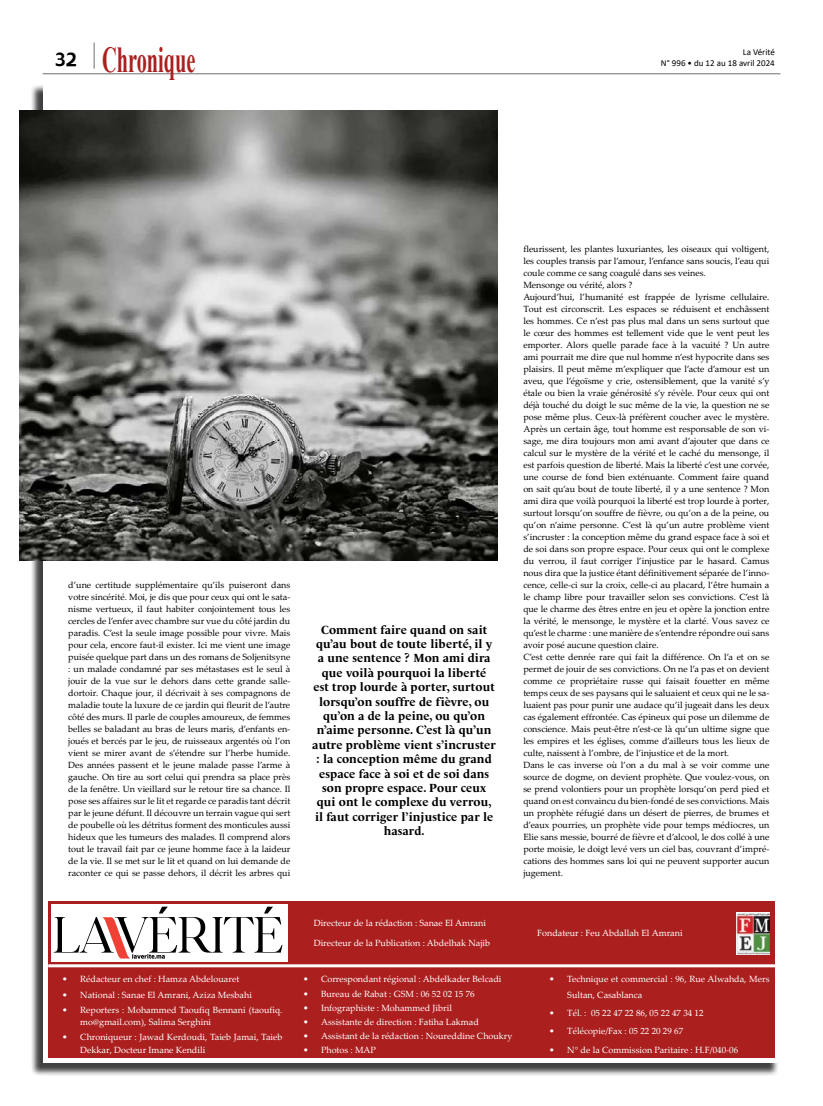
<style>
.page{position:relative;width:823px;height:1106px;background:#fff}
.page>*{position:absolute;margin:0;border:0;box-sizing:border-box;transform-origin:0 0}
.t1{font:700 36.5px "Times New Roman";color:#ac1f1f;scale:.56 1}
.t2{font:700 12px/14.4px "Le Monde Livre";letter-spacing:.01em;color:#000;text-align:center}
.t3{font:9px/12px "Palatino Linotype";color:#000;text-align:justify}
.t4{font:9px/12.3px "Palatino Linotype";color:#fff}
.t5{font:9px "Calibri";color:#000}
</style>
<div class="page">
<div style="left:30px;top:84px;width:748px;height:992px;background:#000;opacity:.75"></div>
<div style="left:43px;top:82px;width:736px;height:981px;background:#fff"></div>
<hr style="left:43px;top:73px;width:737px;height:1px;background:#6d6e71">
<svg style="left:94px;top:43px;width:1px;height:26px"></svg>
<img style="left:19px;top:111px;width:478px;height:449px">
<div style="left:48px;top:901px;width:726px;height:156px;background:#ac1f1f"></div>
<img style="left:736px;top:912px;width:33px;height:42px">
<hr style="left:48px;top:964px;width:726px;height:3px;background:#fff">
<div style="left:51px;top:904px;width:236px;height:58px;background:#fff"></div>
<svg style="left:54px;top:906px;width:228px;height:52px"></svg>
<h1 class="t1" style="left:55px;top:33px;width:253px"><sup>32</sup> Chronique</h1>
<p class="t5" style="left:742px;top:46px;width:33px">La Vérité</p>
<p class="t5" style="left:660px;top:57px;width:115px">N° 996 • du 12 au 18 avril 2024</p>
<p class="t3" style="left:68px;top:579px;width:223px">d’une certitude supplémentaire qu’ils puiseront dans votre sincérité. Moi, je dis que pour ceux qui ont le sata&shy;nisme vertueux, il faut habiter conjointement tous les cercles de l’enfer avec chambre sur vue du côté jardin du paradis. C’est la seule image possible pour vivre. Mais pour cela, encore faut-il exister. Ici me vient une image puisée quelque part dans un des romans de Soljenitsyne : un malade condamné par ses métastases est le seul à jouir de la vue sur le dehors dans cette grande salle&shy;dortoir. Chaque jour, il décrivait à ses compagnons de maladie toute la luxure de ce jardin qui fleurit de l’autre côté des murs. Il parle de couples amoureux, de femmes belles se baladant au bras de leurs maris, d’enfants en&shy;joués et bercés par le jeu, de ruisseaux argentés où l’on vient se mirer avant de s’étendre sur l’herbe humide.<br>Des années passent et le jeune malade passe l’arme à gauche. On tire au sort celui qui prendra sa place près de la fenêtre. Un vieillard sur le retour tire sa chance. Il pose ses affaires sur le lit et regarde ce paradis tant décrit par le jeune défunt. Il découvre un terrain vague qui sert de poubelle où les détritus forment des monticules aussi hideux que les tumeurs des malades. Il comprend alors tout le travail fait par ce jeune homme face à la laideur de la vie. Il se met sur le lit et quand on lui demande de raconter ce qui se passe dehors, il décrit les arbres qui</p>
<p class="t2" style="left:312px;top:622px;width:185px">Comment faire quand on sait qu’au bout de toute liberté, il y a une sentence ? Mon ami dira que voilà pourquoi la liberté<br>est trop lourde à porter, surtout lorsqu’on souffre de fièvre, ou qu’on a de la peine, ou qu’on n’aime personne. C’est là qu’un autre problème vient s’incruster : la conception même du grand espace face à soi et de soi dans son propre espace. Pour ceux qui ont le complexe du verrou, il faut corriger l’injustice par le hasard.</p>
<p class="t3" style="left:523px;top:243px;width:247px;text-align:left">fleurissent, les plantes luxuriantes, les oiseaux qui voltigent, les couples transis par l’amour, l’enfance sans soucis, l’eau qui coule comme ce sang coagulé dans ses veines.<br>Mensonge ou vérité, alors ?<br>Aujourd’hui, l’humanité est frappée de lyrisme cellulaire.<br>Tout est circonscrit. Les espaces se réduisent et enchâssent les hommes. Ce n’est pas plus mal dans un sens surtout que le cœur des hommes est tellement vide que le vent peut les emporter. Alors quelle parade face à la vacuité ? Un autre ami pourrait me dire que nul homme n’est hypocrite dans ses plaisirs. Il peut même m’expliquer que l’acte d’amour est un aveu, que l’égoïsme y crie, ostensiblement, que la vanité s’y étale ou bien la vraie générosité s’y révèle. Pour ceux qui ont déjà touché du doigt le suc même de la vie, la question ne se pose même plus. Ceux-là préfèrent coucher avec le mystère.<br>Après un certain âge, tout homme est responsable de son vi&shy;sage, me dira toujours mon ami avant d’ajouter que dans ce calcul sur le mystère de la vérité et le caché du mensonge, il est parfois question de liberté. Mais la liberté c’est une corvée, une course de fond bien exténuante. Comment faire quand on sait qu’au bout de toute liberté, il y a une sentence ? Mon ami dira que voilà pourquoi la liberté est trop lourde à porter, surtout lorsqu’on souffre de fièvre, ou qu’on a de la peine, ou qu’on n’aime personne. C’est là qu’un autre problème vient s’incruster : la conception même du grand espace face à soi et de soi dans son propre espace. Pour ceux qui ont le complexe du verrou, il faut corriger l’injustice par le hasard. Camus nous dira que la justice étant définitivement séparée de l’inno&shy;cence, celle-ci sur la croix, celle-ci au placard, l’être humain a le champ libre pour travailler selon ses convictions. C’est là que le charme des êtres entre en jeu et opère la jonction entre la vérité, le mensonge, le mystère et la clarté. Vous savez ce qu’est le charme : une manière de s’entendre répondre oui sans avoir posé aucune question claire.<br>C’est cette denrée rare qui fait la différence. On l’a et on se permet de jouir de ses convictions. On ne l’a pas et on devient comme ce propriétaire russe qui faisait fouetter en même temps ceux de ses paysans qui le saluaient et ceux qui ne le sa&shy;luaient pas pour punir une audace qu’il jugeait dans les deux cas également effrontée. Cas épineux qui pose un dilemme de conscience. Mais peut-être n’est-ce là qu’un ultime signe que les empires et les églises, comme d’ailleurs tous les lieux de culte, naissent à l’ombre, de l’injustice et de la mort.<br>Dans le cas inverse où l’on a du mal à se voir comme une source de dogme, on devient prophète. Que voulez-vous, on se prend volontiers pour un prophète lorsqu’on perd pied et quand on est convaincu du bien-fondé de ses convictions. Mais un prophète réfugié dans un désert de pierres, de brumes et d’eaux pourries, un prophète vide pour temps médiocres, un Elie sans messie, bourré de fièvre et d’alcool, le dos collé à une porte moisie, le doigt levé vers un ciel bas, couvrant d’impré&shy;cations des hommes sans loi qui ne peuvent supporter aucun jugement.</p>
<p class="t4" style="left:62px;top:972px;width:178px">• Rédacteur en chef : Hamza Abdelouaret</p>
<p class="t4" style="left:62px;top:988px;width:191px">• National : Sanae El Amrani, Aziza Mesbahi</p>
<p class="t4" style="left:80px;top:1003px;width:203px;text-indent:-18px">• Reporters : Mohammed Taoufiq Bennani (taoufiq. mo@gmail.com), Salima Serghini</p>
<p class="t4" style="left:80px;top:1030px;width:203px;text-indent:-18px">• Chroniqueur : Jawad Kerdoudi, Taieb Jamai, Taieb<br>Dekkar, Docteur Imane Kendili</p>
<p class="t4" style="left:313px;top:917px;width:174px">Directeur de la rédaction : Sanae El Amrani</p>
<p class="t4" style="left:313px;top:936px;width:178px">Directeur de la Publication : Abdelhak Najib</p>
<p class="t4" style="left:303px;top:972px;width:200px">• Correspondant régional : Abdelkader Belcadi</p>
<p class="t4" style="left:303px;top:987px;width:173px">• Bureau de Rabat : GSM : 06 52 02 15 76</p>
<p class="t4" style="left:303px;top:1001px;width:150px">• Infographiste : Mohammed Jibril</p>
<p class="t4" style="left:303px;top:1015px;width:177px">• Assistante de direction : Fatiha Lakmad</p>
<p class="t4" style="left:303px;top:1029px;width:211px">• Assistant de la rédaction : Noureddine Choukry</p>
<p class="t4" style="left:303px;top:1043px;width:74px">• Photos : MAP</p>
<p class="t4" style="left:537px;top:926px;width:147px">Fondateur : Feu Abdallah El Amrani</p>
<p class="t4" style="left:567px;top:971px;width:203px;line-height:15.4px;text-indent:-18px">• Technique et commercial : 96, Rue Alwahda, Mers<br>Sultan, Casablanca</p>
<p class="t4" style="left:549px;top:1006px;width:156px">• Tél. : 05 22 47 22 86, 05 22 47 34 12</p>
<p class="t4" style="left:549px;top:1024px;width:135px">• Télécopie/Fax : 05 22 20 29 67</p>
<p class="t4" style="left:549px;top:1043px;width:190px">• N° de la Commission Paritaire : H.F/040-06</p>
</div>
